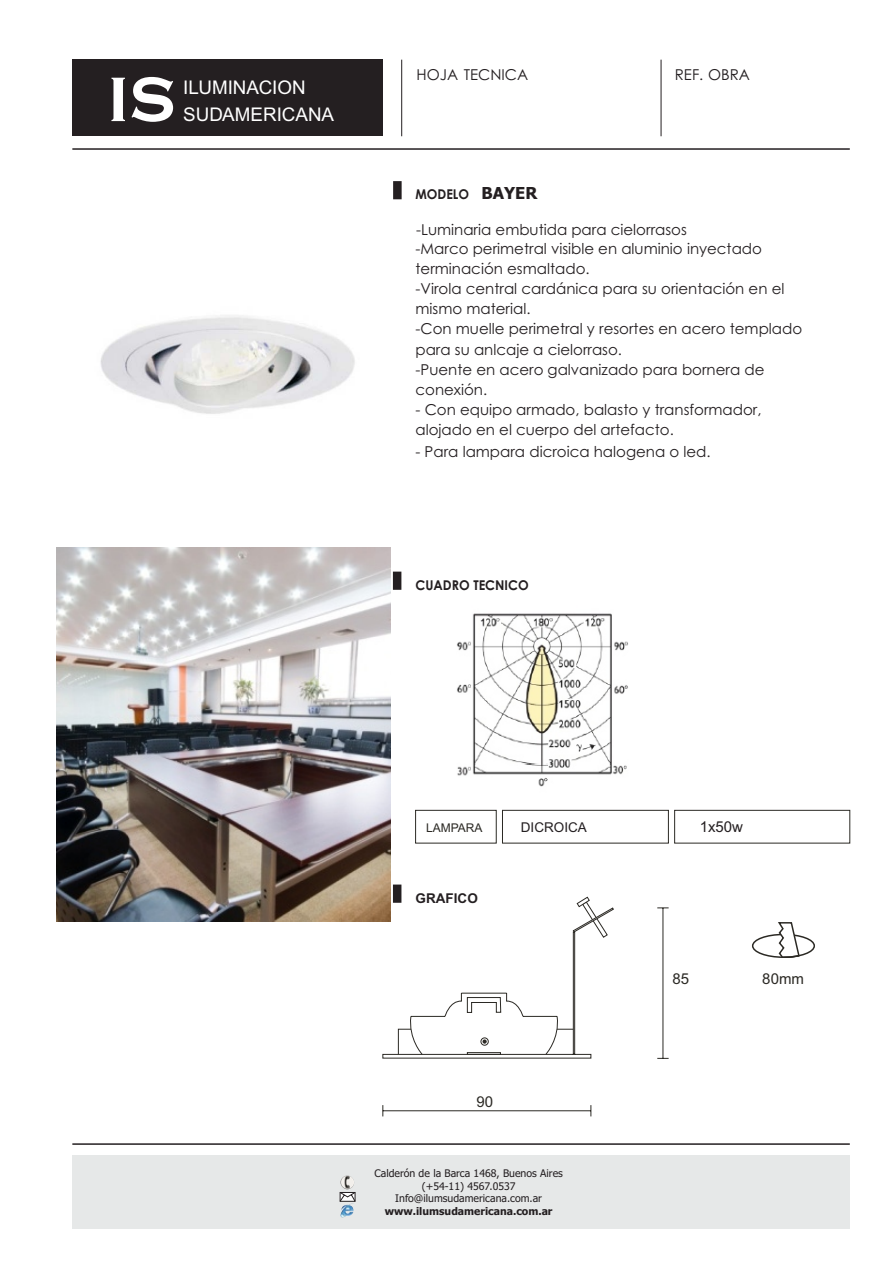
<style>
.page{position:relative;width:893px;height:1263px;background:#fff}
.page>*{position:absolute;margin:0;border:0;box-sizing:border-box;transform-origin:0 0}
.t1{font:18.9px/26.5px "Arial";color:#fff}
.t2{font:700 16.5px "Tahoma";color:#241f21}
.t3{font:15px/20.1px "Century Gothic";color:#241f21}
.t4{font:15px "Arial";color:#2b2924}
.t5{font:15px "Arial";color:#241f21}
.t6{font:700 13.5px "Century Gothic";color:#241f21;scale:.94 1}
.t7{font:13.5px "Arial";color:#241f21}
.t8{font:700 13.5px "Arial";color:#241f21}
.t9{font:12px "Arial";color:#2b2924}
.t10{font:10.5px/12.6px "Tahoma";color:#241f21;text-align:center}
.t11{font:700 10.5px "Tahoma";color:#241f21}
</style>
<div class="page">
<svg style="left:382px;top:897px;width:232px;height:161px"></svg>
<hr style="left:383px;top:1110px;width:208px;height:1px;background:#2b2924">
<hr style="left:663px;top:908px;width:1px;height:150px;background:#2b2924">
<svg style="left:657px;top:1058px;width:12px;height:1px"></svg>
<svg style="left:657px;top:907px;width:12px;height:1px"></svg>
<div style="left:752px;top:934px;width:63px;height:24px;border:2px solid #2b2924;border-radius:50%"></div>
<svg style="left:776px;top:922px;width:25px;height:36px"></svg>
<img style="left:100px;top:315px;width:255px;height:99px">
<hr style="left:72px;top:148px;width:778px;height:2px;background:#241f21">
<hr style="left:401px;top:60px;width:1px;height:76px;background:#241f21">
<hr style="left:661px;top:60px;width:1px;height:76px;background:#241f21">
<div style="left:72px;top:1155px;width:778px;height:74px;background:#e6e8e8"></div>
<hr style="left:72px;top:1143px;width:778px;height:2px;background:#241f21">
<img style="left:341px;top:1203px;width:13px;height:14px">
<svg style="left:340px;top:1176px;width:15px;height:26px"></svg>
<div style="left:393px;top:572px;width:8px;height:18px;background:#241f21"></div>
<div style="left:393px;top:884px;width:8px;height:19px;background:#241f21"></div>
<svg style="left:415px;top:810px;width:254px;height:33px"></svg>
<div style="left:393px;top:181px;width:9px;height:18px;background:#241f21"></div>
<div style="left:72px;top:60px;width:311px;height:76px;background:#241f21"></div>
<svg style="left:111px;top:77px;width:62px;height:45px"></svg>
<div style="left:674px;top:810px;width:176px;height:33px;border:1px solid #2b2924"></div>
<img style="left:57px;top:548px;width:334px;height:374px">
<img style="left:457px;top:613px;width:171px;height:174px">
<p class="t1" style="left:183px;top:76px;width:152px">ILUMINACION<br>SUDAMERICANA</p>
<p class="t3" style="left:417px;top:66px;width:113px">HOJA TECNICA</p>
<p class="t3" style="left:675px;top:66px;width:77px">REF. OBRA</p>
<p class="t6" style="left:415px;top:189px;width:59px">MODELO</p>
<p class="t2" style="left:481px;top:186px;width:57px">BAYER</p>
<p class="t3" style="left:416px;top:221px;width:272px">-Luminaria embutida para cielorrasos</p>
<p class="t3" style="left:415px;top:240px;width:388px">-Marco perimetral visible en aluminio inyectado terminación esmaltado.<br>-Virola central cardánica para su orientación en el mismo material.<br>-Con muelle perimetral y resortes en acero templado para su anlcaje a cielorraso.<br>-Puente en acero galvanizado para bornera de conexión.</p>
<p class="t3" style="left:415px;top:401px;width:348px">- Con equipo armado, balasto y transformador, alojado en el cuerpo del artefacto.</p>
<p class="t3" style="left:415px;top:443px;width:297px">- Para lampara dicroica halogena o led.</p>
<p class="t6" style="left:416px;top:579px;width:122px">CUADRO TECNICO</p>
<p class="t9" style="left:426px;top:823px;width:58px">LAMPARA</p>
<p class="t8" style="left:416px;top:893px;width:64px">GRAFICO</p>
<p class="t7" style="left:521px;top:822px;width:68px">DICROICA</p>
<p class="t5" style="left:700px;top:821px;width:45px">1x50w</p>
<p class="t4" style="left:672px;top:973px;width:18px">85</p>
<p class="t4" style="left:762px;top:973px;width:43px">80mm</p>
<p class="t4" style="left:476px;top:1096px;width:18px">90</p>
<p class="t10" style="left:374px;top:1168px;width:190px">Calderón de la Barca 1468, Buenos Aires (+54-11) 4567.0537<br>Info@ilumsudamericana.com.ar</p>
<p class="t11" style="left:385px;top:1207px;width:169px">www.ilumsudamericana.com.ar</p>
</div>
